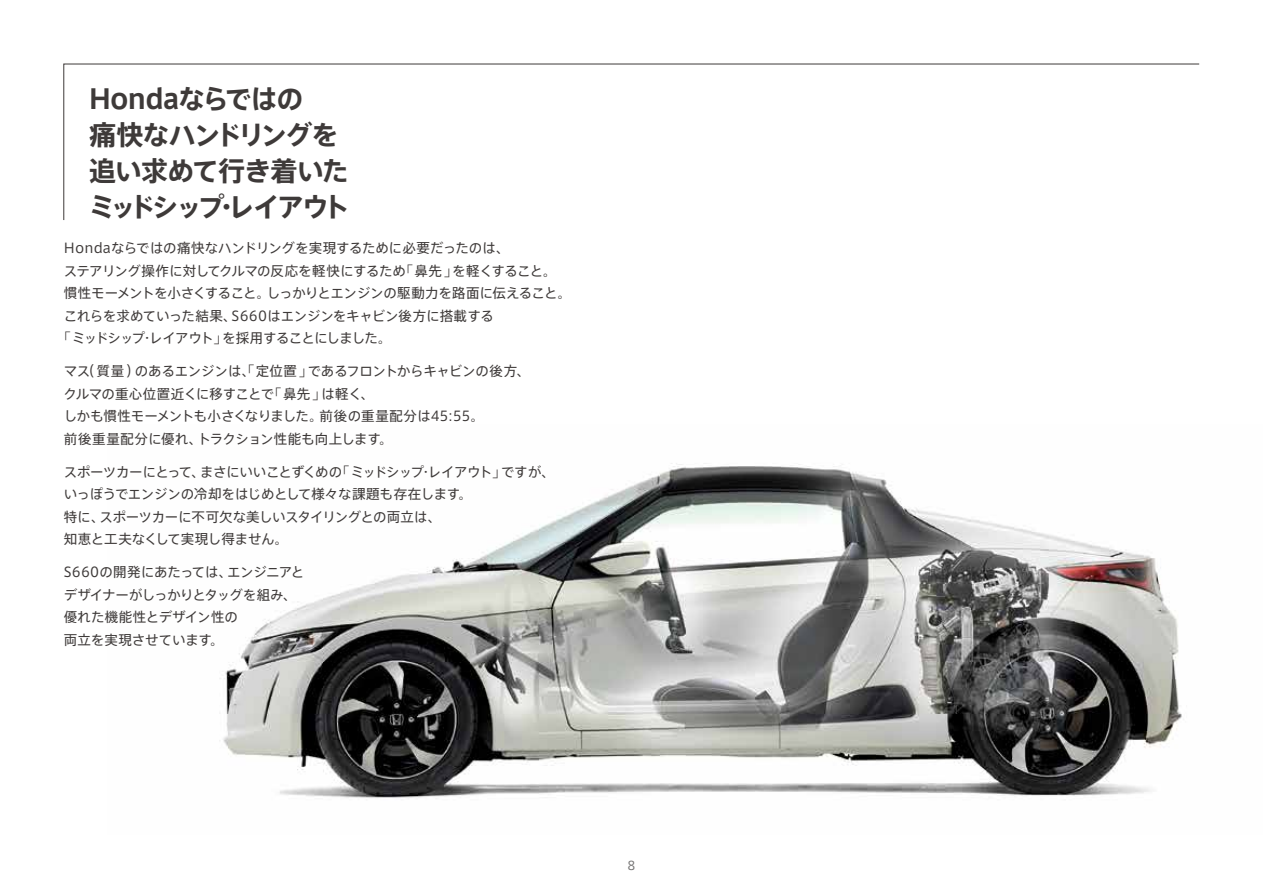
<style>
.page{position:relative;width:1263px;height:893px;background:#fff}
.page>*{position:absolute;margin:0;border:0;box-sizing:border-box;transform-origin:0 0}
.t1{font:700 27px/36px "Axis Std";letter-spacing:-.06em;color:#3e3a39}
.t2{font:13.5px/22.5px "Axis Std";letter-spacing:-.02em;color:#3e3a39}
.t3{font:13.5px "Axis Std";letter-spacing:-.055em;color:#3e3a39}
.t4{font:12px "Axis Std";color:#727171}
</style>
<div class="page">
<img style="left:219px;top:463px;width:963px;height:335px">
<svg style="left:63px;top:64px;width:1137px;height:156px"></svg>
<h1 class="t1" style="left:89px;top:79px;width:263px">Hondaならではの<br>痛快なハンドリングを追い求めて行き着いたミッドシップ・レイアウト</h1>
<p class="t2" style="left:64px;top:236px;width:447px">Hondaならではの痛快なハンドリングを実現するために必要だったのは、</p>
<p class="t2" style="left:64px;top:258px;width:494px">ステアリング操作に対してクルマの反応を軽快にするため「鼻先」を軽くすること。</p>
<p class="t2" style="left:64px;top:281px;width:509px">慣性モーメントを小さくすること。しっかりとエンジンの駆動力を路面に伝えること。</p>
<p class="t2" style="left:64px;top:303px;width:432px">これらを求めていった結果、S660はエンジンをキャビン後方に搭載する</p>
<p class="t3" style="left:57px;top:328px;width:336px">「ミッドシップ・レイアウト」を採用することにしました。</p>
<p class="t2" style="left:64px;top:359px;width:468px">マス（質量）のあるエンジンは、「定位置」であるフロントからキャビンの後方、クルマの重心位置近くに移すことで「鼻先」は軽く、<br>しかも慣性モーメントも小さくなりました。前後の重量配分は45：55。<br>前後重量配分に優れ、トラクション性能も向上します。</p>
<p class="t2" style="left:64px;top:459px;width:493px">スポーツカーにとって、まさにいいことずくめの「ミッドシップ・レイアウト」ですが、いっぽうでエンジンの冷却をはじめとして様々な課題も存在します。<br>特に、スポーツカーに不可欠な美しいスタイリングとの両立は、<br>知恵と工夫なくして実現し得ません。</p>
<p class="t2" style="left:64px;top:560px;width:242px">S660の開発にあたっては、エンジニアとデザイナーがしっかりとタッグを組み、優れた機能性とデザイン性の<br>両立を実現させています。</p>
<p class="t4" style="left:628px;top:857px;width:10px">8</p>
</div>
